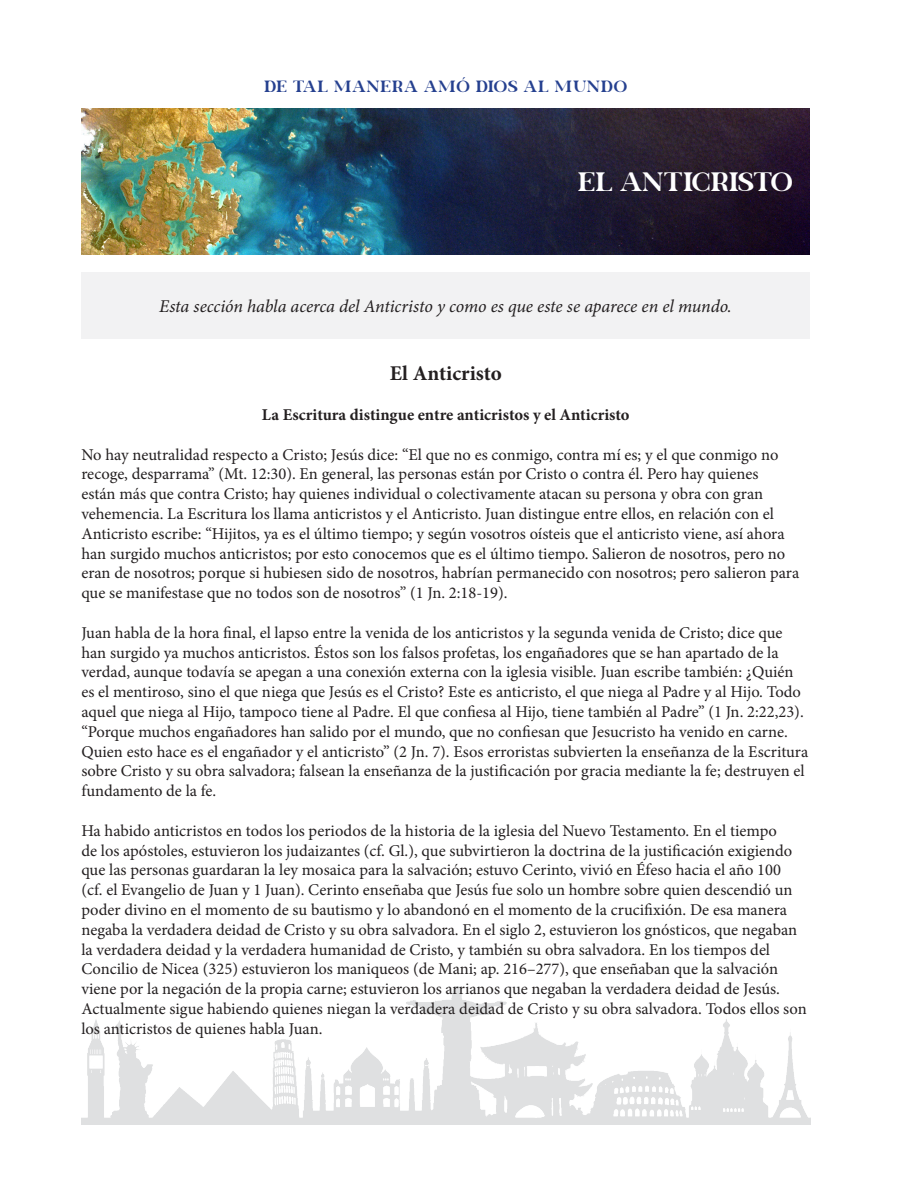
<style>
.page{position:relative;width:918px;height:1188px;background:#fff}
.page>*{position:absolute;margin:0;border:0;box-sizing:border-box;transform-origin:0 0}
.t1{font:27px "Quentin Sonata Serif";letter-spacing:-.01em;color:#fff}
.t2{font:700 21px "Minion Pro";color:#231f20}
.t3{font:italic 18px "Minion Pro";letter-spacing:-.005em;color:#231f20}
.t4{font:16.5px/19.8px "Minion Pro";color:#231f20}
.t5{font:700 16.5px "Minion Pro";color:#231f20}
.t6{font:16.5px "Quentin Sonata Serif";letter-spacing:.05em;color:#25408f}
</style>
<div class="page">
<img style="left:81px;top:986px;width:729px;height:138px">
<img style="left:81px;top:108px;width:729px;height:147px">
<div style="left:81px;top:273px;width:729px;height:66px;background:#f2f2f3"></div>
<p class="t6" style="left:264px;top:77px;width:364px">DE TAL MANERA AMÓ DIOS AL MUNDO</p>
<p class="t1" style="left:578px;top:166px;width:216px">EL ANTICRISTO</p>
<p class="t3" style="left:159px;top:294px;width:574px">Esta sección habla acerca del Anticristo y como es que este se aparece en el mundo.</p>
<p class="t2" style="left:390px;top:359px;width:114px">El Anticristo</p>
<p class="t5" style="left:262px;top:403px;width:369px">La Escritura distingue entre anticristos y el Anticristo</p>
<p class="t4" style="left:81px;top:444px;width:719px">No hay neutralidad respecto a Cristo; Jesús dice: “El que no es conmigo, contra mí es; y el que conmigo no recoge, desparrama” (Mt. 12:30). En general, las personas están por Cristo o contra él. Pero hay quienes<br>están más que contra Cristo; hay quienes individual o colectivamente atacan su persona y obra con gran vehemencia. La Escritura los llama anticristos y el Anticristo. Juan distingue entre ellos, en relación con el Anticristo escribe: “Hijitos, ya es el último tiempo; y según vosotros oísteis que el anticristo viene, así ahora han surgido muchos anticristos; por esto conocemos que es el último tiempo. Salieron de nosotros, pero no eran de nosotros; porque si hubiesen sido de nosotros, habrían permanecido con nosotros; pero salieron para que se manifestase que no todos son de nosotros” (1 Jn. 2:18-19).</p>
<p class="t4" style="left:81px;top:623px;width:728px">Juan habla de la hora final, el lapso entre la venida de los anticristos y la segunda venida de Cristo; dice que han surgido ya muchos anticristos. Éstos son los falsos profetas, los engañadores que se han apartado de la verdad, aunque todavía se apegan a una conexión externa con la iglesia visible. Juan escribe también: ¿Quién es el mentiroso, sino el que niega que Jesús es el Cristo? Este es anticristo, el que niega al Padre y al Hijo. Todo aquel que niega al Hijo, tampoco tiene al Padre. El que confiesa al Hijo, tiene también al Padre” (1 Jn. 2:22,23). “Porque muchos engañadores han salido por el mundo, que no confiesan que Jesucristo ha venido en carne.<br>Quien esto hace es el engañador y el anticristo” (2 Jn. 7). Esos erroristas subvierten la enseñanza de la Escritura sobre Cristo y su obra salvadora; falsean la enseñanza de la justificación por gracia mediante la fe; destruyen el fundamento de la fe.</p>
<p class="t4" style="left:81px;top:821px;width:727px">Ha habido anticristos en todos los periodos de la historia de la iglesia del Nuevo Testamento. En el tiempo<br>de los apóstoles, estuvieron los judaizantes (cf. Gl.), que subvirtieron la doctrina de la justificación exigiendo que las personas guardaran la ley mosaica para la salvación; estuvo Cerinto, vivió en Éfeso hacia el año 100<br>(cf. el Evangelio de Juan y 1 Juan). Cerinto enseñaba que Jesús fue solo un hombre sobre quien descendió un poder divino en el momento de su bautismo y lo abandonó en el momento de la crucifixión. De esa manera negaba la verdadera deidad de Cristo y su obra salvadora. En el siglo 2, estuvieron los gnósticos, que negaban la verdadera deidad y la verdadera humanidad de Cristo, y también su obra salvadora. En los tiempos del Concilio de Nicea (325) estuvieron los maniqueos (de Mani; ap. 216–277), que enseñaban que la salvación viene por la negación de la propia carne; estuvieron los arrianos que negaban la verdadera deidad de Jesús.<br>Actualmente sigue habiendo quienes niegan la verdadera deidad de Cristo y su obra salvadora. Todos ellos son los anticristos de quienes habla Juan.</p>
</div>
